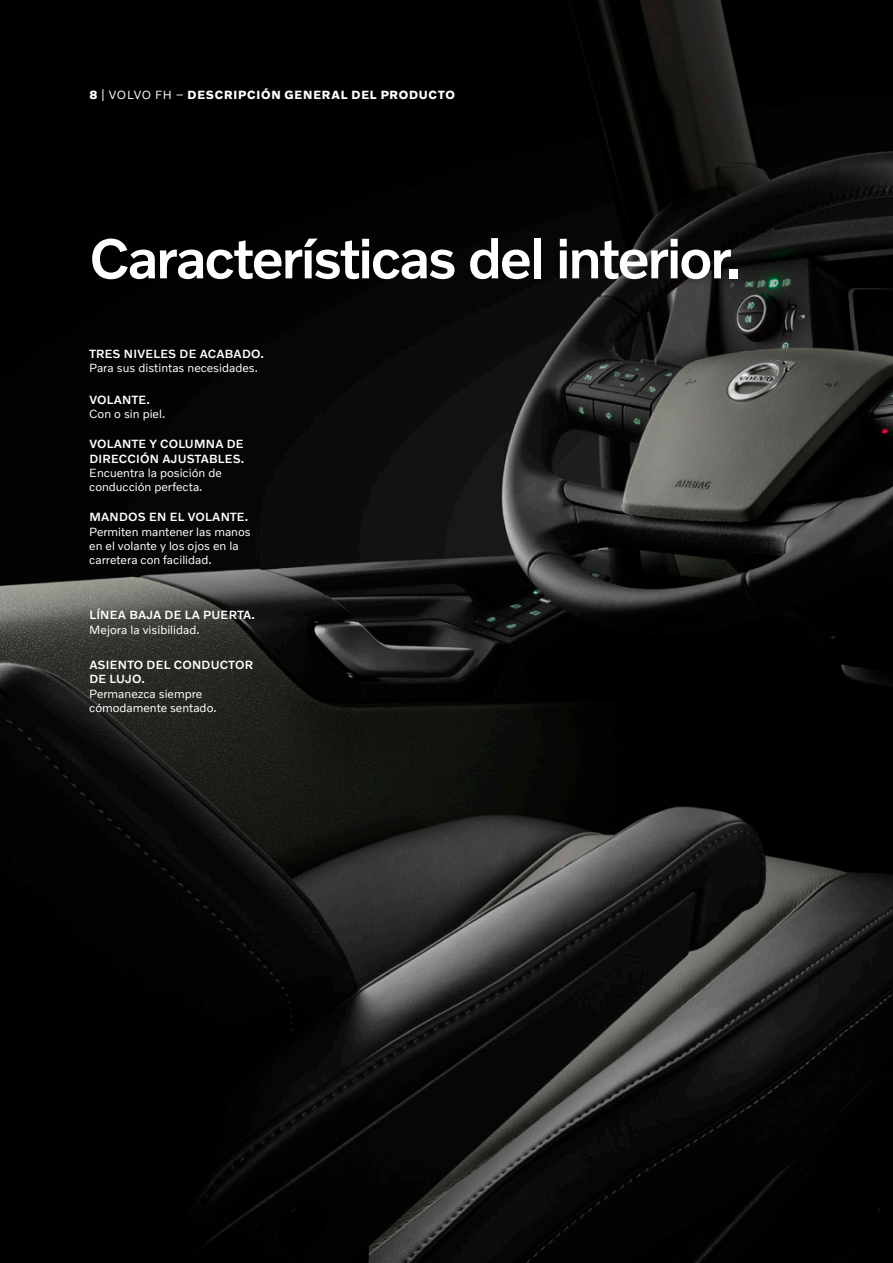
<style>
.page{position:relative;width:893px;height:1263px;background:#fff}
.page>*{position:absolute;margin:0;border:0;box-sizing:border-box;transform-origin:0 0}
.Rubrik{font:500 57px "Volvo Novum";letter-spacing:-.04em;color:#fff}
.t1{font:12px/14.4px "Volvo Novum";color:#fff}
.t2{font:500 12px/14.4px "Volvo Novum";letter-spacing:.02em;color:#fff}
.Etikett___vänster{font:700 12px "Volvo Novum";letter-spacing:.06em;color:#fff}
.s1{font-weight:400}
.s2{font-weight:500}
</style>
<div class="page">
<img style="left:0;top:0;width:893px;height:1263px">
<p class="Etikett___vänster" style="left:89px;top:87px;width:367px">8 <span class="s1">| VOLVO FH –</span> DESCRIPCIÓN GENERAL DEL PRODUCTO</p>
<p class="Rubrik" style="left:89px;top:222px;width:654px">Características del interior.</p>
<p class="t1" style="left:89px;top:346px;width:176px"><span class="s2">TRES NIVELES DE ACABADO.<br></span>Para sus distintas necesidades.</p>
<p class="t2" style="left:89px;top:392px;width:62px">VOLANTE.</p>
<p class="t1" style="left:89px;top:406px;width:77px">Con o sin piel.</p>
<p class="t2" style="left:89px;top:436px;width:157px">VOLANTE Y COLUMNA DE<br>DIRECCIÓN AJUSTABLES.</p>
<p class="t1" style="left:89px;top:465px;width:134px">Encuentra la posición de conducción perfecta.</p>
<p class="t2" style="left:89px;top:509px;width:160px">MANDOS EN EL VOLANTE.</p>
<p class="t1" style="left:89px;top:524px;width:163px">Permiten mantener las manos en el volante y los ojos en la carretera con facilidad.</p>
<p class="t2" style="left:89px;top:607px;width:167px">LÍNEA BAJA DE LA PUERTA.</p>
<p class="t1" style="left:89px;top:622px;width:112px">Mejora la visibilidad.</p>
<p class="t2" style="left:89px;top:657px;width:165px">ASIENTO DEL CONDUCTOR<br>DE LUJO.</p>
<p class="t1" style="left:89px;top:686px;width:129px">Permanezca siempre cómodamente sentado.</p>
</div>
